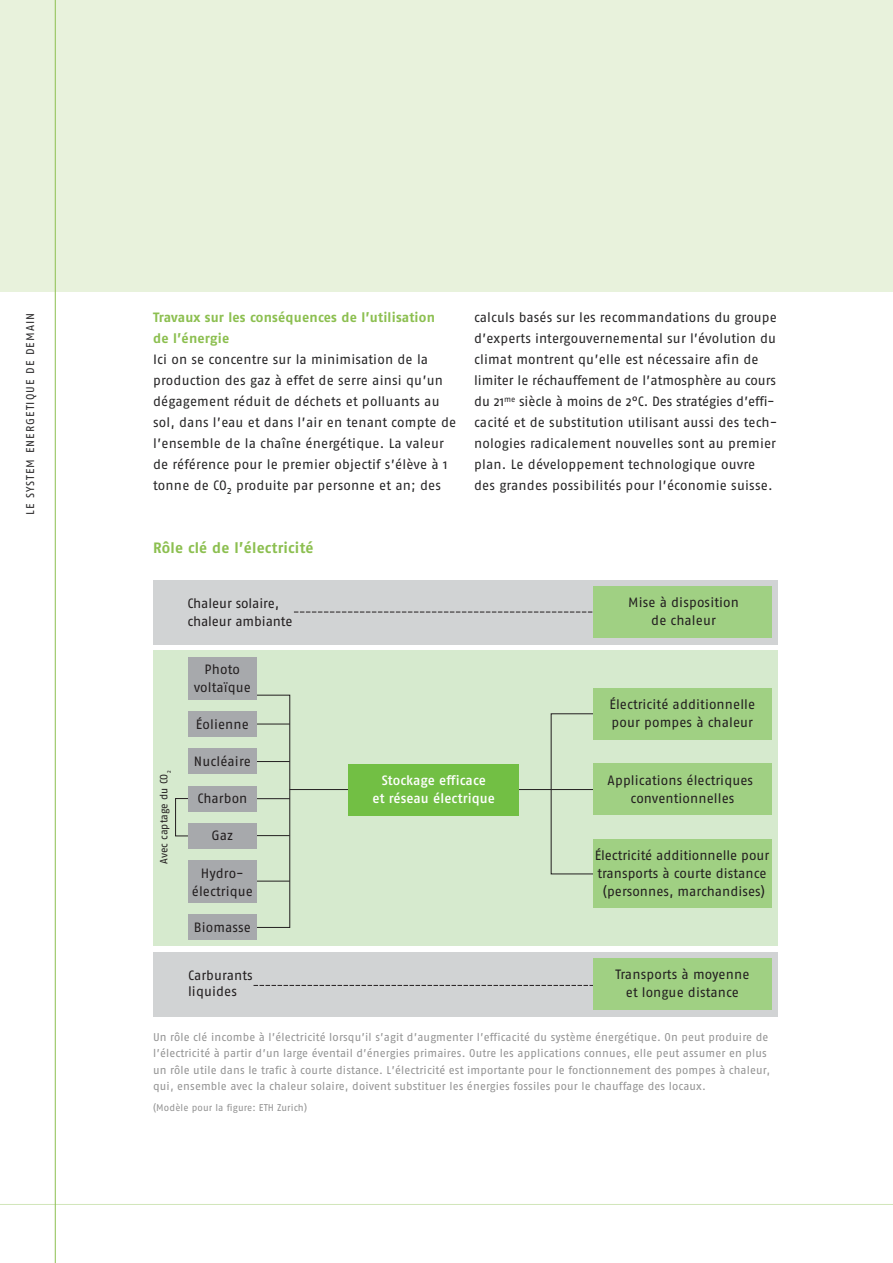
<style>
.page{position:relative;width:893px;height:1263px;background:#fff}
.page>*{position:absolute;margin:0;border:0;box-sizing:border-box;transform-origin:0 0}
.t1{font:700 15px "Fago No";letter-spacing:.015em;color:#8cbf50}
.t2{font:13.5px/21px "Fago No";letter-spacing:.01em;color:#272627}
.t3{font:13.5px/18px "Fago No";letter-spacing:.005em;color:#231f20;text-align:center}
.t4{font:700 13.5px/21px "Fago No";letter-spacing:.015em;color:#8cbf50}
.t5{font:13.5px/18px "Fago No Med";letter-spacing:.005em;color:#fff;text-align:center}
.t6{font:11.25px/16.5px "Fago No";letter-spacing:.015em;color:#939393}
.t7{font:11.25px "Fago No";letter-spacing:.1em;color:#272627}
.t8{font:10.5px "Fago No";color:#231f20}
.t9{font:9.75px "Fago No";letter-spacing:.015em;color:#939393}
</style>
<div class="page">
<div style="left:0;top:0;width:893px;height:291px;background:#e8f2dc"></div>
<hr style="left:0;top:1204px;width:893px;height:1px;background:#d1e6b9">
<hr style="left:55px;top:0;width:1px;height:1263px;background:#8cbf50">
<div style="left:153px;top:650px;width:625px;height:296px;background:#d6eace"></div>
<div style="left:153px;top:952px;width:625px;height:64px;background:#d1d3d4"></div>
<div style="left:153px;top:580px;width:625px;height:64px;background:#d1d3d4"></div>
<hr style="left:255px;top:881px;width:35px;height:1px;background:#231f20">
<div style="left:188px;top:860px;width:68px;height:43px;background:#a7a9ac"></div>
<svg style="left:294px;top:612px;width:299px;height:1px"></svg>
<svg style="left:254px;top:985px;width:339px;height:1px"></svg>
<div style="left:175px;top:798px;width:16px;height:38px;border:1px solid #231f20"></div>
<hr style="left:255px;top:724px;width:35px;height:1px;background:#231f20">
<hr style="left:255px;top:761px;width:35px;height:1px;background:#231f20">
<hr style="left:255px;top:798px;width:35px;height:1px;background:#231f20">
<hr style="left:255px;top:835px;width:35px;height:1px;background:#231f20">
<div style="left:254px;top:695px;width:36px;height:233px;border:1px solid #231f20"></div>
<hr style="left:551px;top:789px;width:45px;height:1px;background:#231f20">
<hr style="left:517px;top:789px;width:34px;height:1px;background:#231f20">
<hr style="left:290px;top:789px;width:61px;height:1px;background:#231f20">
<div style="left:349px;top:764px;width:170px;height:51px;background:#72bf44"></div>
<div style="left:593px;top:587px;width:179px;height:51px;background:#a0d083"></div>
<div style="left:593px;top:688px;width:179px;height:51px;background:#a0d083"></div>
<div style="left:593px;top:764px;width:179px;height:51px;background:#a0d083"></div>
<div style="left:593px;top:839px;width:179px;height:68px;background:#a0d083"></div>
<div style="left:593px;top:958px;width:179px;height:51px;background:#a0d083"></div>
<div style="left:188px;top:914px;width:68px;height:26px;background:#a7a9ac"></div>
<div style="left:188px;top:823px;width:68px;height:26px;background:#a7a9ac"></div>
<div style="left:188px;top:786px;width:68px;height:25px;background:#a7a9ac"></div>
<div style="left:188px;top:749px;width:68px;height:25px;background:#a7a9ac"></div>
<div style="left:188px;top:711px;width:68px;height:26px;background:#a7a9ac"></div>
<div style="left:188px;top:657px;width:68px;height:43px;background:#a7a9ac"></div>
<p class="t4" style="left:153px;top:308px;width:283px">Travaux sur les conséquences de l’utilisation de l’énergie</p>
<p class="t2" style="left:153px;top:350px;width:305px">Ici on se concentre sur la minimisation de la production des gaz à effet de serre ainsi qu’un dégagement réduit de déchets et polluants au sol, dans l’eau et dans l’air en tenant compte de l’ensemble de la chaîne énergétique. La valeur de référence pour le premier objectif s’élève à 1 tonne de CO<sub>2</sub> produite par personne et an; des</p>
<p class="t7" style="left:26px;top:515px;width:203px;rotate:-90deg">LE SYSTEM ENERGETIQUE DE DEMAIN</p>
<p class="t2" style="left:474px;top:308px;width:305px">calculs basés sur les recommandations du groupe d’experts intergouvernemental sur l’évolution du climat montrent qu’elle est nécessaire afin de limiter le réchauffement de l’atmosphère au cours du 21<sup>me</sup> siècle à moins de 2°C. Des stratégies d’effi&shy;cacité et de substitution utilisant aussi des tech&shy;nologies radicalement nouvelles sont au premier plan. Le développement technologique ouvre des grandes possibilités pour l’économie suisse.</p>
<p class="t1" style="left:153px;top:543px;width:162px">Rôle clé de l’électricité</p>
<p class="t3" style="left:187px;top:595px;width:107px;text-align:left">Chaleur solaire, chaleur ambiante</p>
<p class="t3" style="left:628px;top:594px;width:112px">Mise à disposition de chaleur</p>
<p class="t8" style="left:159px;top:864px;width:95px;rotate:-90deg">Avec captage du CO<sub>2</sub></p>
<p class="t3" style="left:194px;top:661px;width:59px">Photo voltaïque</p>
<p class="t3" style="left:196px;top:716px;width:54px">Éolienne</p>
<p class="t3" style="left:194px;top:753px;width:58px">Nucléaire</p>
<p class="t3" style="left:197px;top:790px;width:52px">Charbon</p>
<p class="t3" style="left:212px;top:828px;width:23px">Gaz</p>
<p class="t3" style="left:192px;top:865px;width:63px">Hydro&shy;électrique</p>
<p class="t3" style="left:194px;top:919px;width:58px">Biomasse</p>
<p class="t3" style="left:188px;top:968px;width:66px;line-height:16.5px;text-align:left">Carburants liquides</p>
<p class="t5" style="left:373px;top:772px;width:124px">Stockage efficace<br>et réseau électrique</p>
<p class="t3" style="left:609px;top:697px;width:147px;text-align:left">Électricité additionnelle pour pompes à chaleur</p>
<p class="t3" style="left:608px;top:772px;width:147px">Applications électriques conventionnelles</p>
<p class="t3" style="left:595px;top:848px;width:176px">Électricité additionnelle pour transports à courte distance (personnes, marchandises)</p>
<p class="t3" style="left:615px;top:967px;width:136px">Transports à moyenne et longue distance</p>
<p class="t6" style="left:153px;top:1030px;width:618px">Un rôle clé incombe à l’électricité lorsqu’il s’agit d’augmenter l’efficacité du système énergétique. On peut produire de l’électricité à partir d’un large éventail d’énergies primaires. Outre les applications connues, elle peut assumer en plus un rôle utile dans le trafic à courte distance. L’électricité est importante pour le fonctionnement des pompes à chaleur, qui, ensemble avec la chaleur solaire, doivent substituer les énergies fossiles pour le chauffage des locaux.</p>
<p class="t9" style="left:153px;top:1104px;width:155px">(Modèle pour la figure: ETH Zurich)</p>
</div>
